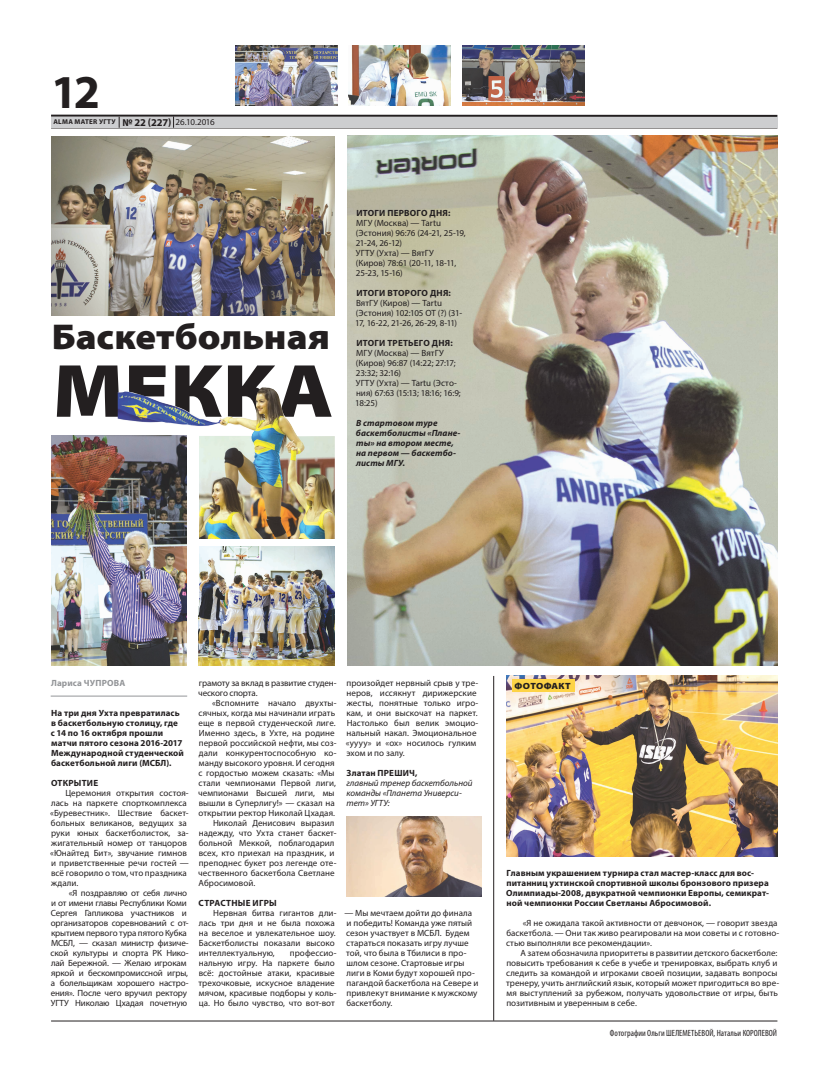
<style>
.page{position:relative;width:820px;height:1078px;background:#fff}
.page>*{position:absolute;margin:0;border:0;box-sizing:border-box;transform-origin:0 0}
.t1{font:900 semi-expanded 76px "Myriad Pro";letter-spacing:.01em;color:#231f20}
.t2{font:700 47.4px "Myriad Pro";color:#231f20}
.t3{font:900 semi-expanded 36px "Myriad Pro";color:#231f20}
.t4{font:9px/10px "Myriad Pro";letter-spacing:.005em;color:#231f20}
.t5{font:700 9px/10px "Myriad Pro";letter-spacing:.015em;color:#231f20}
.t6{font:9px/10px "Myriad Pro";letter-spacing:-.015em;color:#231f20}
.t7{font:italic 700 9px/10px "Myriad Pro";letter-spacing:.01em;color:#231f20}
.t8{font:italic 9px/10px "Myriad Pro";color:#231f20}
.t9{font:condensed 9px "Myriad Pro";letter-spacing:.005em;color:#231f20}
.t10{font:700 9px "Myriad Pro";letter-spacing:.015em;color:#939598}
.t11{font:900 semi-expanded 9px "Myriad Pro";letter-spacing:.025em;color:#231f20}
.t12{font:700 7px "Myriad Pro";letter-spacing:.04em;color:#231f20}
.s1{font-size:10.5px}
.s2{font-weight:400;font-size:9px}
</style>
<div class="page">
<hr style="left:51px;top:128px;width:726px;height:1px;background:#231f20">
<hr style="left:51px;top:115px;width:726px;height:2px;background:#231f20">
<div style="left:51px;top:117px;width:726px;height:11px;background:#cdced0"></div>
<svg style="left:173px;top:116px;width:1px;height:12px"></svg>
<hr style="left:51px;top:1020px;width:726px;height:1px;background:#231f20">
<img style="left:347px;top:135px;width:430px;height:530px">
<img style="left:51px;top:136px;width:283px;height:179px">
<img style="left:118px;top:387px;width:216px;height:152px">
<img style="left:462px;top:46px;width:122px;height:60px">
<img style="left:198px;top:546px;width:136px;height:119px">
<img style="left:51px;top:435px;width:136px;height:230px">
<div style="left:187px;top:435px;width:11px;height:170px;background:#fff"></div>
<img style="left:235px;top:45px;width:102px;height:60px">
<img style="left:349px;top:45px;width:102px;height:61px">
<img style="left:506px;top:675px;width:271px;height:180px">
<img style="left:346px;top:816px;width:135px;height:79px">
<div style="left:512px;top:679px;width:62px;height:13px;background:#fdd346"></div>
<hr style="left:51px;top:695px;width:136px;height:1px;background:#939598">
<hr style="left:493px;top:675px;width:1px;height:345px;background:#231f20">
<h2 class="t2" style="left:51px;top:61px;width:50px">12</h2>
<p class="t12" style="left:53px;top:117px;width:163px">ALMA MATER УГТУ <span class="s1">№ 22 (227)</span> <span class="s2">26.10.2016</span></p>
<h3 class="t3" style="left:52px;top:316px;width:279px">Баскетбольная</h3>
<h1 class="t1" style="left:53px;top:347px;width:282px">МЕККА</h1>
<p class="t5" style="left:356px;top:207px;width:95px">ИТОГИ ПЕРВОГО ДНЯ:</p>
<p class="t4" style="left:355px;top:217px;width:111px">МГУ (Москва) — Tartu (Эстония) 96:76 (24-21, 25-19,<br>21-24, 26-12)<br>УГТУ (Ухта) — ВятГУ<br>(Киров) 78:61 (20-11, 18-11,<br>25-23, 15-16)</p>
<p class="t5" style="left:356px;top:287px;width:96px">ИТОГИ ВТОРОГО ДНЯ:</p>
<p class="t4" style="left:355px;top:297px;width:108px">ВятГУ (Киров) — Tartu (Эстония) 102:105 ОТ (?) (31-<br>17, 16-22, 21-26, 26-29, 8-11)</p>
<p class="t5" style="left:356px;top:337px;width:98px">ИТОГИ ТРЕТЬЕГО ДНЯ:</p>
<p class="t4" style="left:355px;top:347px;width:107px">МГУ (Москва) — ВятГУ (Киров) 96:87 (14:22; 27:17;<br>23:32; 32:16)<br>УГТУ (Ухта) — Tartu (Эсто&shy;ния) 67:63 (15:13; 18:16; 16:9;<br>18:25)</p>
<p class="t7" style="left:356px;top:417px;width:106px">В стартовом туре баскетболисты «Плане&shy;ты» на втором месте, на первом — баскетбо&shy;листы МГУ.</p>
<p class="t10" style="left:51px;top:677px;width:76px">Лариса ЧУПРОВА</p>
<p class="t5" style="left:51px;top:707px;width:135px">На три дня Ухта превратилась в баскетбольную столицу, где<br>с 14 по 16 октября прошли матчи пятого сезона 2016-2017<br>Международной студенческой баскетбольной лиги (МСБЛ).</p>
<p class="t5" style="left:51px;top:777px;width:49px">ОТКРЫТИЕ</p>
<p class="t4" style="left:50px;top:787px;width:140px;text-indent:15px">Церемония открытия состоя&shy;лась на паркете спорткомплекса «Буревестник». Шествие баскет&shy;больных великанов, ведущих за руки юных баскетболисток, за&shy;жигательный номер от танцоров «Юнайтед Бит», звучание гимнов и приветственные речи гостей — всё говорило о том, что праздника ждали.</p>
<p class="t6" style="left:51px;top:887px;width:139px;text-indent:18px">«Я поздравляю от себя лично и от имени главы Республики Коми<br>Сергея Гапликова участников и организаторов соревнований с от&shy;крытием первого тура пятого Кубка<br>МСБЛ, — сказал министр физиче&shy;ской культуры и спорта РК Нико&shy;лай Бережной. — Желаю игрокам яркой и бескомпромиссной игры, а болельщикам хорошего настро&shy;ения». После чего вручил ректору<br>УГТУ Николаю Цхадая почетную</p>
<p class="t6" style="left:198px;top:677px;width:140px">грамоту за вклад в развитие студен&shy;ческого спорта.</p>
<p class="t4" style="left:212px;top:697px;width:126px">«Вспомните начало двухты-</p>
<p class="t4" style="left:198px;top:707px;width:138px">сячных, когда мы начинали играть</p>
<p class="t4" style="left:198px;top:717px;width:139px">еще в первой студенческой лиге.</p>
<p class="t4" style="left:199px;top:727px;width:137px">Именно здесь, в Ухте, на родине</p>
<p class="t4" style="left:199px;top:737px;width:139px">первой российской нефти, мы соз-</p>
<p class="t4" style="left:199px;top:747px;width:139px">дали конкурентоспособную ко-</p>
<p class="t4" style="left:199px;top:757px;width:137px">манду высокого уровня. И сегодня</p>
<p class="t4" style="left:198px;top:767px;width:138px">с гордостью можем сказать: «Мы</p>
<p class="t4" style="left:198px;top:777px;width:139px">стали чемпионами Первой лиги,</p>
<p class="t4" style="left:198px;top:787px;width:138px">чемпионами Высшей лиги, мы</p>
<p class="t4" style="left:199px;top:797px;width:137px">вышли в Суперлигу!» — сказал на</p>
<p class="t4" style="left:198px;top:807px;width:138px">открытии ректор Николай Цхадая.</p>
<p class="t4" style="left:213px;top:817px;width:123px">Николай Денисович выразил</p>
<p class="t4" style="left:199px;top:827px;width:139px">надежду, что Ухта станет баскет-</p>
<p class="t4" style="left:199px;top:837px;width:137px">больной Меккой, поблагодарил</p>
<p class="t4" style="left:199px;top:847px;width:137px">всех, кто приехал на праздник, и</p>
<p class="t4" style="left:199px;top:857px;width:139px">преподнес букет роз легенде оте-</p>
<p class="t4" style="left:198px;top:867px;width:138px">чественного баскетбола Светлане</p>
<p class="t4" style="left:198px;top:877px;width:58px">Аброcимовой.</p>
<p class="t5" style="left:198px;top:897px;width:80px">СТРАСТНЫЕ ИГРЫ</p>
<p class="t4" style="left:199px;top:907px;width:139px;text-indent:14px">Нервная битва гигантов дли&shy;лась три дня и не была похожа на веселое и увлекательное шоу.<br>Баскетболисты показали высоко интеллектуальную,</p>
<p class="t4" style="left:198px;top:947px;width:139px;text-indent:91px">профессио&shy;нальную игру. На паркете было всё: достойные атаки, красивые трехочковые, искусное владение мячом, красивые подборы у коль&shy;ца. Но было чувство, что вот-вот</p>
<p class="t4" style="left:345px;top:677px;width:134px">произойдет нервный срыв у тре&shy;неров, иссякнут дирижерские жесты, понятные только игро&shy;кам, и они выскочат на паркет.<br>Настолько был велик эмоцио&shy;нальный накал. Эмоциональное «уууу» и «ох» носилось гулким эхом и по залу.</p>
<p class="t5" style="left:346px;top:767px;width:72px">Златан ПРЕШИЧ,</p>
<p class="t8" style="left:346px;top:777px;width:128px">главный тренер баскетбольной команды «Планета Универси&shy;тет» УГТУ:</p>
<p class="t4" style="left:344px;top:907px;width:136px">— Мы мечтаем дойти до финала и победить! Команда уже пятый сезон участвует в МСБЛ. Будем стараться показать игру лучше той, что была в Тбилиси в про&shy;шлом сезоне. Стартовые игры лиги в Коми будут хорошей про&shy;пагандой баскетбола на Севере и привлекут внимание к мужскому баскетболу.</p>
<p class="t11" style="left:514px;top:680px;width:58px">ФОТОФАКТ</p>
<p class="t5" style="left:506px;top:867px;width:264px">Главным украшением турнира стал мастер-класс для вос&shy;питанниц ухтинской спортивной школы бронзового призера Олимпиады-2008, двукратной чемпионки Европы, семикрат&shy;ной чемпионки России Светланы Абросимовой.</p>
<p class="t4" style="left:506px;top:917px;width:275px;text-indent:17px">«Я не ожидала такой активности от девчонок, — говорит звезда баскетбола. — Они так живо реагировали на мои советы и с готовно&shy;стью выполняли все рекомендации».</p>
<p class="t4" style="left:506px;top:947px;width:275px;text-indent:14px">А затем обозначила приоритеты в развитии детского баскетболе: повысить требования к себе в учебе и тренировках, выбрать клуб и следить за командой и игроками своей позиции, задавать вопросы тренеру, учить английский язык, который может пригодиться во вре&shy;мя выступлений за рубежом, получать удовольствие от игры, быть позитивным и уверенным в себе.</p>
<p class="t9" style="left:609px;top:1027px;width:169px">Фотографии Ольги ШЕЛЕМЕТЬЕВОЙ, Натальи КОРОЛЕВОЙ</p>
</div>
